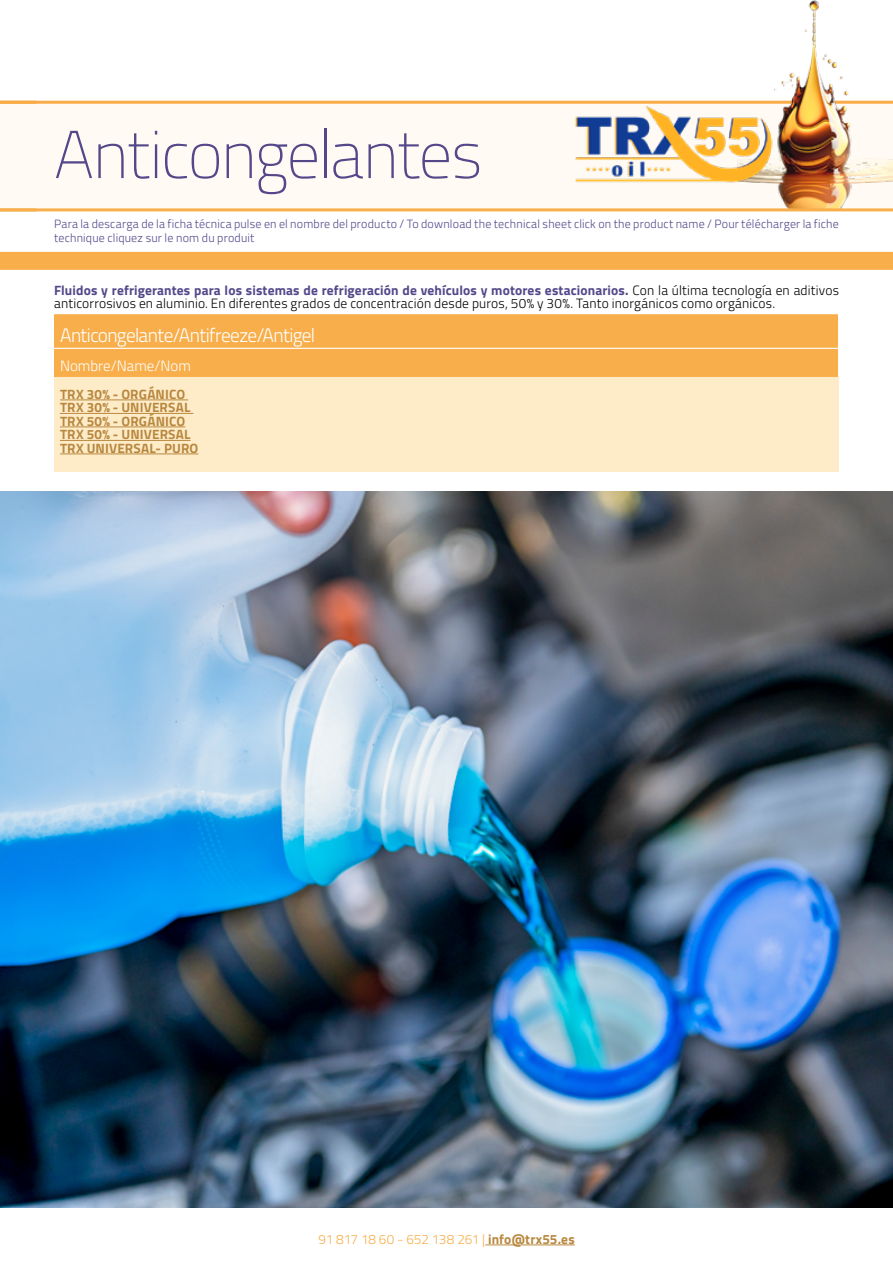
<style>
.page{position:relative;width:893px;height:1263px;background:#fff}
.page>*{position:absolute;margin:0;border:0;box-sizing:border-box;transform-origin:0 0}
.t1{font:200 67.5px "Titillium Web";letter-spacing:-.025em;color:#54488a}
.t2{font:300 19.5px "Titillium Web";letter-spacing:-.035em;color:#fff}
.t3{font:300 15px "Titillium Web";letter-spacing:-.005em;color:#fff}
.t4{font:300 13.5px/13.5px "Titillium Web";letter-spacing:.01em;color:#000}
.t5{font:700 13.5px/13.5px "Titillium Web";letter-spacing:.01em;color:#b9883f}
.t6{font:300 13.5px "Titillium Web";letter-spacing:-.005em;color:#f8ae4a}
.t7{font:300 12px/13.5px "Titillium Web";letter-spacing:.015em;color:#54488a}
.s1{font-weight:700;color:#54488a}
.s2{font-weight:700;color:#b9883f}
</style>
<div class="page">
<hr style="left:485px;top:1245px;width:90px;height:1px;background:#b9883f">
<hr style="left:0;top:101px;width:893px;height:3px;background:#f8ae4a">
<div style="left:0;top:252px;width:893px;height:18px;background:#f8ae4a"></div>
<div style="left:0;top:102px;width:893px;height:107px;background:#fffbf4"></div>
<img style="left:737px;top:0;width:156px;height:208px">
<div style="left:54px;top:314px;width:784px;height:63px;background:#f8ae4a"></div>
<div style="left:54px;top:377px;width:784px;height:95px;background:#feecc9"></div>
<hr style="left:54px;top:348px;width:784px;height:1px;background:#fff">
<hr style="left:60px;top:400px;width:128px;height:1px;background:#b9883f">
<hr style="left:60px;top:413px;width:133px;height:1px;background:#b9883f">
<hr style="left:60px;top:427px;width:125px;height:1px;background:#b9883f">
<hr style="left:60px;top:440px;width:130px;height:1px;background:#b9883f">
<hr style="left:60px;top:454px;width:138px;height:1px;background:#b9883f">
<img style="left:0;top:491px;width:893px;height:716px">
<img style="left:575px;top:104px;width:203px;height:84px">
<hr style="left:0;top:208px;width:893px;height:3px;background:#f8ae4a">
<h1 class="t1" style="left:54px;top:106px;width:430px">Anticongelantes</h1>
<p class="t7" style="left:54px;top:217px;width:786px">Para la descarga de la ficha técnica pulse en el nombre del producto / To download the technical sheet click on the product name / Pour télécharger la fiche technique cliquez sur le nom du produit</p>
<p class="t4" style="left:54px;top:283px;width:786px"><span class="s1">Fluidos y refrigerantes para los sistemas de refrigeración de vehículos y motores estacionarios.</span> Con la última tecnología en aditivos anticorrosivos en aluminio. En diferentes grados de concentración desde puros, 50% y 30%. Tanto inorgánicos como orgánicos.</p>
<h2 class="t2" style="left:60px;top:321px;width:257px">Anticongelante/Antifreeze/Antigel</h2>
<p class="t3" style="left:60px;top:355px;width:132px">Nombre/Name/Nom</p>
<p class="t5" style="left:60px;top:386px;width:140px">TRX 30% - ORGÁNICO<br>TRX 30% - UNIVERSAL<br>TRX 50% - ORGÁNICO<br>TRX 50% - UNIVERSAL<br>TRX UNIVERSAL- PURO</p>
<p class="t6" style="left:318px;top:1229px;width:258px">91 817 18 60 - 652 138 261 | <span class="s2">info@trx55.es</span></p>
</div>
